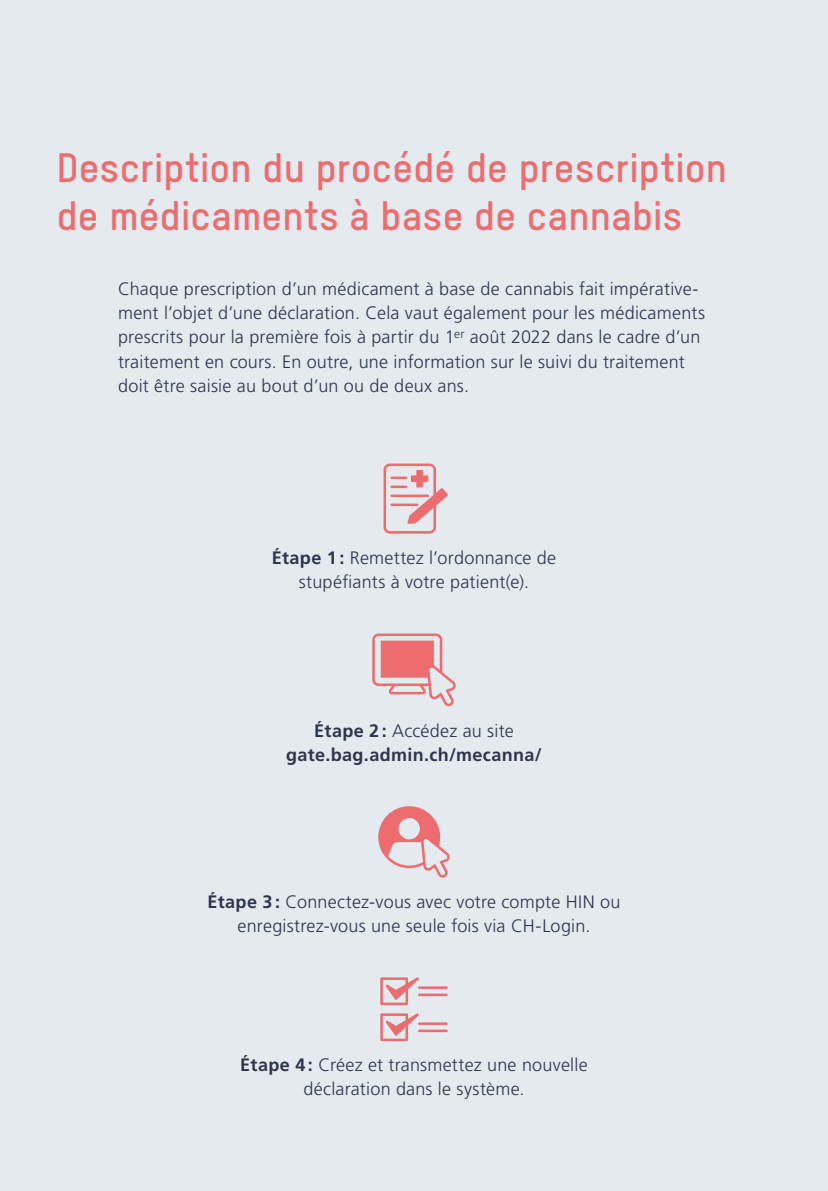
<style>
.page{position:relative;width:828px;height:1191px;background:#e4eaee}
.page>*{position:absolute;margin:0;border:0;box-sizing:border-box;transform-origin:0 0}
.t1{font:40px/48px "T Star Pro Bold";letter-spacing:.005em;color:#ed6c70}
.t2{font:300 18px/24px "Frutiger LT Std";letter-spacing:.01em;color:#2d364d;text-align:center}
.t3{font:700 18px/24px "Frutiger LT Std";letter-spacing:.02em;color:#2d364d;text-align:center}
.s1{font-weight:700}
.s2{font-weight:300}
</style>
<div class="page">
<svg style="left:383px;top:463px;width:65px;height:70px"></svg>
<svg style="left:372px;top:633px;width:84px;height:73px"></svg>
<hr style="left:418px;top:986px;width:30px;height:3px;background:#ed6c70">
<hr style="left:418px;top:993px;width:30px;height:3px;background:#ed6c70">
<svg style="left:380px;top:977px;width:39px;height:28px"></svg>
<hr style="left:418px;top:1022px;width:30px;height:3px;background:#ed6c70">
<hr style="left:418px;top:1029px;width:30px;height:3px;background:#ed6c70">
<svg style="left:380px;top:1013px;width:39px;height:28px"></svg>
<svg style="left:378px;top:806px;width:72px;height:71px"></svg>
<h1 class="t1" style="left:57px;top:141px;width:672px">Description du procédé de prescription de médicaments à base de cannabis</h1>
<p class="t2" style="left:118px;top:277px;width:588px;text-align:left">Chaque prescription d’un médicament à base de cannabis fait impérative&shy;ment l’objet d’une déclaration. Cela vaut également pour les médicaments prescrits pour la première fois à partir du 1<sup>er</sup> août 2022 dans le cadre d’un traitement en cours. En outre, une information sur le suivi du traitement doit être saisie au bout d’un ou de deux ans.</p>
<p class="t2" style="left:272px;top:546px;width:286px"><span class="s1">Étape 1 :</span> Remettez l’ordonnance de stupéfiants à votre patient(e).</p>
<p class="t3" style="left:286px;top:718px;width:257px">Étape 2 : <span class="s2">Accédez au site </span>gate.bag.admin.ch/mecanna/</p>
<p class="t2" style="left:207px;top:890px;width:414px"><span class="s1">Étape 3 :</span> Connectez-vous avec votre compte HIN ou enregistrez-vous une seule fois via CH-Login.</p>
<p class="t2" style="left:240px;top:1053px;width:349px"><span class="s1">Étape 4 :</span> Créez et transmettez une nouvelle déclaration dans le système.</p>
</div>
